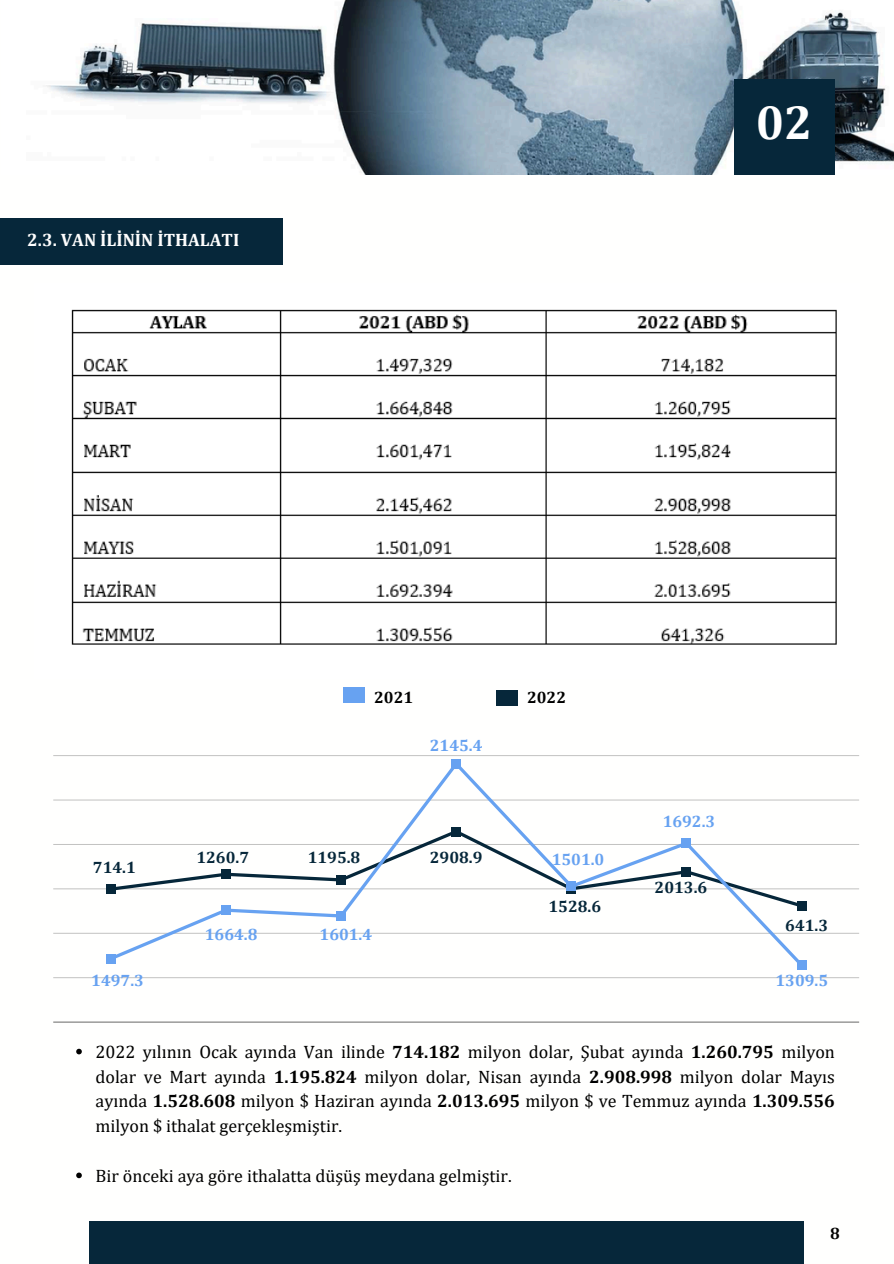
<style>
.page{position:relative;width:894px;height:1264px;background:#fff}
.page>*{position:absolute;margin:0;border:0;box-sizing:border-box;transform-origin:0 0}
.t1{font:800 60px "Montserrat";color:#fff}
.t2{font:700 48px "Cambria";color:#fff}
.t3{font:18px/24.8px "Cambria";color:#000;text-align:justify}
.t4{font:700 18px "Cambria";color:#fefefe}
.t5{font:700 16.5px "Cambria";color:#67a2f1}
.t6{font:700 16.5px "Cambria";color:#06273a}
.t7{font:700 16.5px "Cambria";color:#000}
.s1{font-weight:700}
</style>
<div class="page">
<div style="left:0;top:218px;width:283px;height:47px;background:#06273a"></div>
<hr style="left:53px;top:1021px;width:805px;height:1px;background:#000">
<hr style="left:53px;top:977px;width:805px;height:1px;background:#000">
<hr style="left:53px;top:932px;width:805px;height:1px;background:#000">
<hr style="left:53px;top:888px;width:805px;height:1px;background:#000">
<hr style="left:53px;top:844px;width:805px;height:1px;background:#000">
<hr style="left:53px;top:799px;width:805px;height:1px;background:#000">
<hr style="left:53px;top:755px;width:805px;height:1px;background:#000">
<svg style="left:106px;top:759px;width:700px;height:210px"></svg>
<div style="left:106px;top:884px;width:9px;height:9px;background:#06273a"></div>
<div style="left:221px;top:869px;width:9px;height:9px;background:#06273a"></div>
<div style="left:336px;top:875px;width:9px;height:9px;background:#06273a"></div>
<div style="left:451px;top:827px;width:9px;height:9px;background:#06273a"></div>
<svg style="left:566px;top:890px;width:9px;height:3px"></svg>
<div style="left:681px;top:867px;width:9px;height:9px;background:#06273a"></div>
<div style="left:796px;top:901px;width:9px;height:9px;background:#06273a"></div>
<div style="left:106px;top:954px;width:9px;height:9px;background:#67a2f1"></div>
<div style="left:221px;top:905px;width:9px;height:9px;background:#67a2f1"></div>
<div style="left:336px;top:911px;width:9px;height:9px;background:#67a2f1"></div>
<div style="left:451px;top:759px;width:9px;height:9px;background:#67a2f1"></div>
<div style="left:566px;top:881px;width:9px;height:9px;background:#67a2f1"></div>
<div style="left:681px;top:838px;width:9px;height:9px;background:#67a2f1"></div>
<div style="left:796px;top:960px;width:9px;height:9px;background:#67a2f1"></div>
<div style="left:89px;top:1220px;width:715px;height:43px;background:#06273a"></div>
<img style="left:71px;top:309px;width:766px;height:336px">
<svg style="left:76px;top:1048px;width:6px;height:6px"></svg>
<svg style="left:76px;top:1172px;width:6px;height:6px"></svg>
<div style="left:343px;top:687px;width:21px;height:16px;background:#67a2f1"></div>
<div style="left:495px;top:690px;width:22px;height:16px;background:#06273a"></div>
<img style="left:46px;top:0;width:847px;height:174px">
<div style="left:734px;top:79px;width:100px;height:96px;background:#06273a"></div>
<p class="t4" style="left:27px;top:229px;width:213px">2.3. VAN İLİNİN İTHALATI</p>
<p class="t1" style="left:739px;top:78px;width:79px">02</p>
<p class="t2" style="left:755px;top:94px;width:58px">02</p>
<h2 class="t6" style="left:93px;top:857px;width:44px">714.1</h2>
<h2 class="t5" style="left:91px;top:970px;width:54px">1497.3</h2>
<h2 class="t7" style="left:374px;top:687px;width:41px">2021</h2>
<h2 class="t7" style="left:527px;top:687px;width:41px">2022</h2>
<h2 class="t5" style="left:429px;top:734px;width:54px">2145.4</h2>
<h2 class="t6" style="left:196px;top:847px;width:54px">1260.7</h2>
<h2 class="t6" style="left:307px;top:847px;width:54px">1195.8</h2>
<h2 class="t6" style="left:429px;top:847px;width:54px">2908.9</h2>
<h2 class="t5" style="left:205px;top:924px;width:54px">1664.8</h2>
<h2 class="t5" style="left:319px;top:924px;width:54px">1601.4</h2>
<h2 class="t5" style="left:551px;top:848px;width:54px">1501.0</h2>
<h2 class="t6" style="left:548px;top:895px;width:54px">1528.6</h2>
<h2 class="t5" style="left:662px;top:810px;width:54px">1692.3</h2>
<h2 class="t6" style="left:654px;top:877px;width:54px">2013.6</h2>
<h2 class="t6" style="left:785px;top:915px;width:44px">641.3</h2>
<h2 class="t5" style="left:775px;top:970px;width:54px">1309.5</h2>
<h1 class="t3" style="left:95px;top:1038px;width:740px">2022 yılının Ocak ayında Van ilinde <span class="s1">714.182</span> milyon dolar, Şubat ayında <span class="s1">1.260.795</span> milyon dolar ve Mart ayında <span class="s1">1.195.824</span> milyon dolar, Nisan ayında <span class="s1">2.908.998</span> milyon dolar Mayıs ayında <span class="s1">1.528.608</span> milyon $ Haziran ayında <span class="s1">2.013.695</span> milyon $ ve Temmuz ayında <span class="s1">1.309.556 </span>milyon $ ithalat gerçekleşmiştir.</h1>
<p class="t3" style="left:95px;top:1162px;width:417px">Bir önceki aya göre ithalatta düşüş meydana gelmiştir.</p>
<p class="t7" style="left:829px;top:1223px;width:11px">8</p>
</div>
